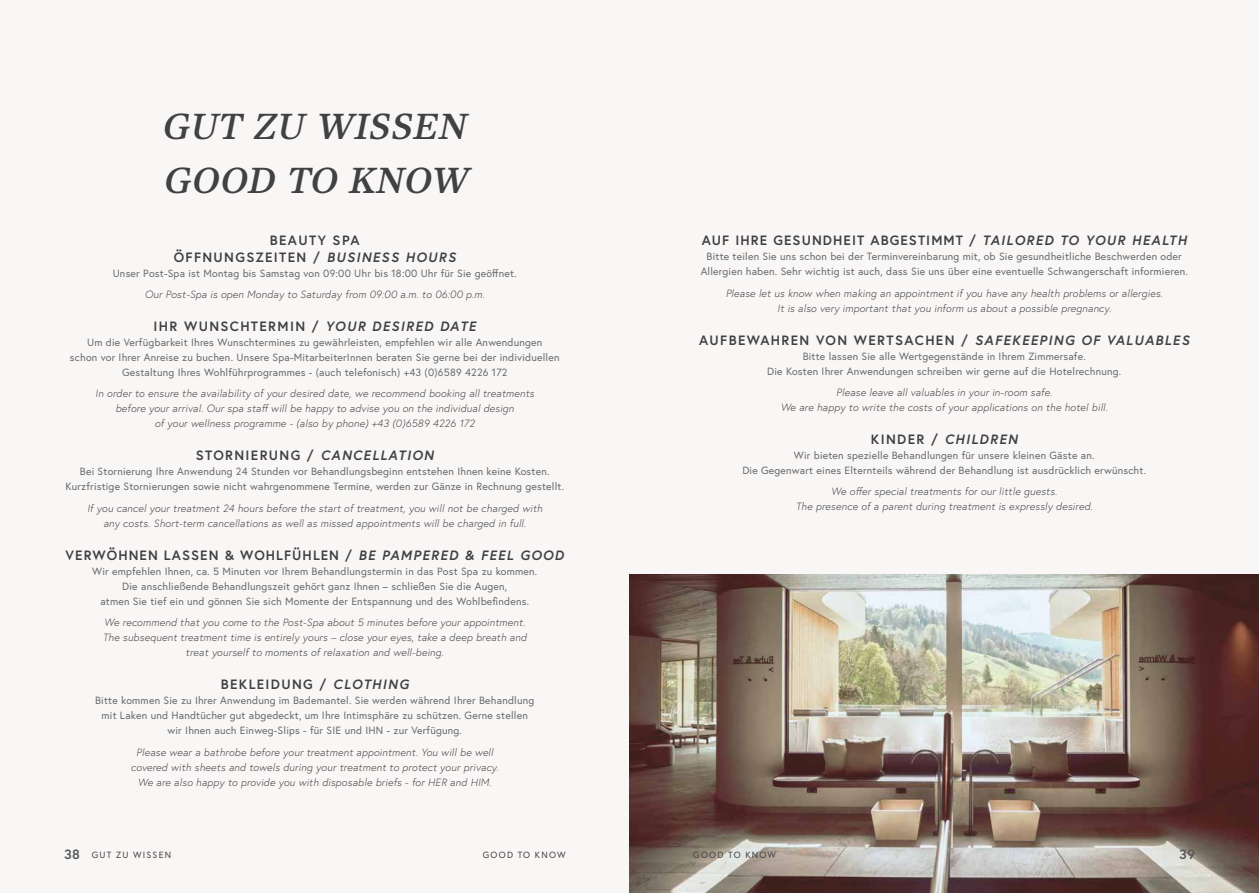
<style>
.page{position:relative;width:1259px;height:893px;background:#f9f7f5}
.page>*{position:absolute;margin:0;border:0;box-sizing:border-box;transform-origin:0 0}
.t1{font:36px/54px "Core Serif N 55 Bold It";letter-spacing:.02em;color:#414042}
.t2{font:700 13.5px/16.5px "Europa";letter-spacing:.1em;color:#414042;text-align:center}
.t3{font:700 13.5px "Europa";letter-spacing:.08em;color:#414042}
.t4{font:italic 700 13.5px "Europa";letter-spacing:.1em;color:#414042}
.t5{font:700 13.5px "Europa";color:#58595b}
.t6{font:10.5px/15px "Europa";letter-spacing:.02em;color:#696a6d;text-align:center}
.t7{font:italic 300 10.5px/15px "Europa";letter-spacing:.02em;color:#414042;text-align:center}
.t8{font:9px "Europa";letter-spacing:.14em;color:#414042}
.s1{font-style:italic}
.s2{font-style:normal}
</style>
<div class="page">
<img style="left:629px;top:575px;width:630px;height:318px">
<h1 class="t1" style="left:163px;top:100px;width:308px">GUT ZU WISSEN<br>GOOD TO KNOW</h1>
<p class="t2" style="left:174px;top:232px;width:283px">BEAUTY SPA<br>ÖFFNUNGSZEITEN / <span class="s1">BUSINESS HOURS</span></p>
<p class="t6" style="left:113px;top:265px;width:405px">Unser Post-Spa ist Montag bis Samstag von 09:00 Uhr bis 18:00 Uhr für Sie geöffnet.</p>
<p class="t7" style="left:145px;top:287px;width:341px">Our Post-Spa is open Monday to Saturday from 09:00 a.m. to 06:00 p.m.</p>
<p class="t2" style="left:154px;top:318px;width:324px">IHR WUNSCHTERMIN / <span class="s1">YOUR DESIRED DATE</span></p>
<p class="t6" style="left:70px;top:335px;width:491px">Um die Verfügbarkeit Ihres Wunschtermines zu gewährleisten, empfehlen wir alle Anwendungen<br>schon vor Ihrer Anreise zu buchen. Unsere Spa-MitarbeiterInnen beraten Sie gerne bei der individuellen<br>Gestaltung Ihres Wohlführprogrammes - (auch telefonisch) +43 (0)6589 4226 172</p>
<p class="t7" style="left:95px;top:386px;width:440px">In order to ensure the availability of your desired date, we recommend booking all treatments before your arrival. Our spa staff will be happy to advise you on the individual design<br>of your wellness programme - (also by phone) +43 (0)6589 4226 172</p>
<p class="t2" style="left:196px;top:447px;width:239px">STORNIERUNG / <span class="s1">CANCELLATION</span></p>
<p class="t6" style="left:65px;top:464px;width:500px">Bei Stornierung Ihre Anwendung 24 Stunden vor Behandlungsbeginn entstehen Ihnen keine Kosten.<br>Kurzfristige Stornierungen sowie nicht wahrgenommene Termine, werden zur Gänze in Rechnung gestellt.</p>
<p class="t7" style="left:87px;top:500px;width:457px">If you cancel your treatment 24 hours before the start of treatment, you will not be charged with any costs. Short-term cancellations as well as missed appointments will be charged in full.</p>
<p class="t3" style="left:66px;top:546px;width:500px">VERWÖHNEN LASSEN &amp; WOHLFÜHLEN / <span class="s1">BE PAMPERED &amp; FEEL GOOD</span></p>
<p class="t6" style="left:92px;top:563px;width:447px">Wir empfehlen Ihnen, ca. 5 Minuten vor Ihrem Behandlungstermin in das Post Spa zu kommen.<br>Die anschließende Behandlungszeit gehört ganz Ihnen – schließen Sie die Augen,<br>atmen Sie tief ein und gönnen Sie sich Momente der Entspannung und des Wohlbefindens.</p>
<p class="t7" style="left:103px;top:615px;width:425px">We recommend that you come to the Post-Spa about 5 minutes before your appointment.<br>The subsequent treatment time is entirely yours – close your eyes, take a deep breath and treat yourself to moments of relaxation and well-being.</p>
<p class="t2" style="left:221px;top:676px;width:189px">BEKLEIDUNG / <span class="s1">CLOTHING</span></p>
<p class="t6" style="left:95px;top:693px;width:441px">Bitte kommen Sie zu Ihrer Anwendung im Bademantel. Sie werden während Ihrer Behandlung mit Laken und Handtücher gut abgedeckt, um Ihre Intimsphäre zu schützen. Gerne stellen wir Ihnen auch Einweg-Slips - für SIE und IHN - zur Verfügung.</p>
<p class="t7" style="left:131px;top:744px;width:369px">Please wear a bathrobe before your treatment appointment. You will be well covered with sheets and towels during your treatment to protect your privacy.<br>We are also happy to provide you with disposable briefs - for HER and HIM.</p>
<p class="t3" style="left:701px;top:231px;width:486px">AUF IHRE GESUNDHEIT ABGESTIMMT / <span class="s1">TAILORED TO YOUR HEALTH</span></p>
<p class="t6" style="left:700px;top:249px;width:488px">Bitte teilen Sie uns schon bei der Terminvereinbarung mit, ob Sie gesundheitliche Beschwerden oder<br>Allergien haben. Sehr wichtig ist auch, dass Sie uns über eine eventuelle Schwangerschaft informieren.</p>
<p class="t7" style="left:725px;top:285px;width:439px">Please let us know when making an appointment if you have any health problems or allergies.<br>It is also very important that you inform us about a possible pregnancy.</p>
<p class="t2" style="left:699px;top:331px;width:492px">AUFBEWAHREN VON WERTSACHEN / <span class="s1">SAFEKEEPING OF VALUABLES</span></p>
<p class="t6" style="left:767px;top:348px;width:355px">Bitte lassen Sie alle Wertgegenstände in Ihrem Zimmersafe.<br>Die Kosten Ihrer Anwendungen schreiben wir gerne auf die Hotelrechnung.</p>
<p class="t7" style="left:780px;top:385px;width:329px">Please leave all valuables in your in-room safe.<br>We are happy to write the costs of your applications on the hotel bill.</p>
<p class="t4" style="left:871px;top:430px;width:148px"><span class="s2">KINDER /</span> CHILDREN</p>
<p class="t6" style="left:742px;top:448px;width:405px">Wir bieten spezielle Behandlungen für unsere kleinen Gäste an.<br>Die Gegenwart eines Elternteils während der Behandlung ist ausdrücklich erwünscht.</p>
<p class="t7" style="left:795px;top:484px;width:298px">We offer special treatments for our little guests.<br>The presence of a parent during treatment is expressly desired.</p>
<p class="t5" style="left:64px;top:845px;width:17px">38</p>
<p class="t8" style="left:483px;top:849px;width:84px">GOOD TO KNOW</p>
<p class="t8" style="left:693px;top:849px;width:84px">GOOD TO KNOW</p>
<p class="t5" style="left:1179px;top:845px;width:17px">39</p>
<p class="t8" style="left:92px;top:849px;width:81px">GUT ZU WISSEN</p>
</div>
